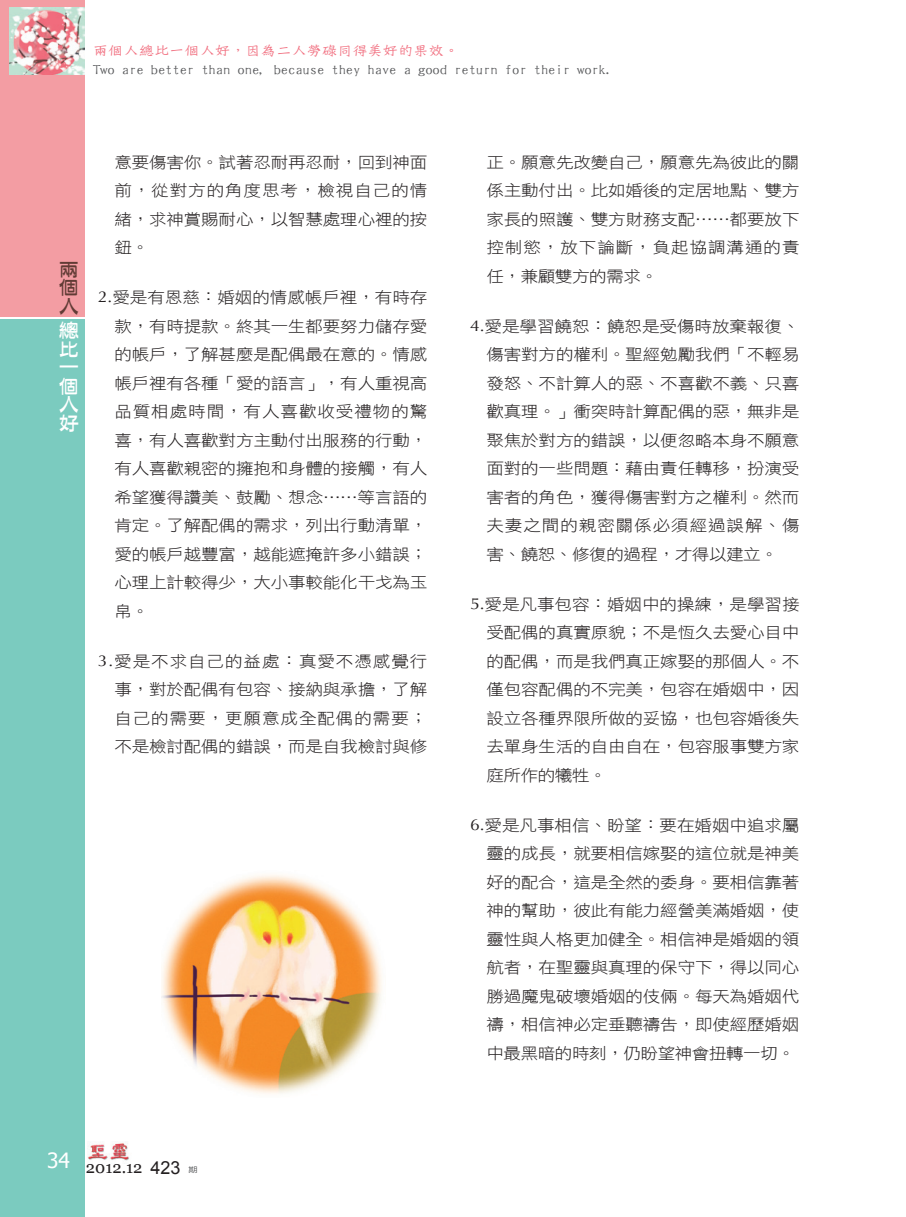
<style>
.page{position:relative;width:906px;height:1217px;background:#fff}
.page>*{position:absolute;margin:0;border:0;box-sizing:border-box;transform-origin:0 0}
.t1{font:18.9px/18.5px "DF Ya Yi W6 WIN BF";color:#fff;text-align:justify;scale:1.11 1}
.t2{font:18.9px/18.5px "DF Ya Yi W6 WIN BF";color:#613b35;text-align:justify;scale:1.11 1}
.t3{font:16.5px "Georgia";color:#231f20}
.Normal點{font:15.75px/28.5px "DF Hei W3 WIN BF";letter-spacing:-.01em;color:#231f20;text-align:justify;scale:1.11 1}
.t4{font:15.3px "DF Tie Xian W3 WIN BF";letter-spacing:-.05em;color:#57585a;scale:1.05 1}
.t5{font:15.3px "DF Tie Xian W3 WIN BF";letter-spacing:-.05em;color:#f16c7d;scale:1.05 1}
.t6{font:7.5px "DF Hei W5 WIN BF";color:#57585a;scale:1.25 1}
.s1{font-family:"Optima"}
.s2{font-family:"Arial";font-size:18px}
</style>
<div class="page">
<img style="left:88px;top:1143px;width:41px;height:18px">
<div style="left:0;top:319px;width:84px;height:897px;background:#7bcbbf"></div>
<div style="left:0;top:0;width:84px;height:316px;background:#f39da3"></div>
<img style="left:10px;top:7px;width:74px;height:67px">
<img style="left:162px;top:875px;width:220px;height:219px">
<p class="t5" style="left:93px;top:42px;width:351px">兩個人總比一個人好，因為二人勞碌同得美好的果效。</p>
<p class="t4" style="left:93px;top:62px;width:498px">Two are better than one, because they have a good return for their work.</p>
<p class="t2" style="left:58px;top:260px;width:19px">兩個人</p>
<p class="t1" style="left:58px;top:321px;width:19px">總比一個人好</p>
<p class="Normal點" style="left:114px;top:148px;width:283px">意要傷害你。試著忍耐再忍耐，回到神面前，從對方的角度思考，檢視自己的情緒，求神賞賜耐心，以智慧處理心裡的按鈕。</p>
<p class="Normal點" style="left:114px;top:283px;width:284px;text-indent:-16px"><span class="s1">2.</span>愛是有恩慈：婚姻的情感帳戶裡，有時存款，有時提款。終其一生都要努力儲存愛的帳戶，了解甚麼是配偶最在意的。情感帳戶裡有各種「愛的語言」，有人重視高品質相處時間，有人喜歡收受禮物的驚喜，有人喜歡對方主動付出服務的行動，有人喜歡親密的擁抱和身體的接觸，有人希望獲得讚美、鼓勵、想念……等言語的肯定。了解配偶的需求，列出行動清單，愛的帳戶越豐富，越能遮掩許多小錯誤；心理上計較得少，大小事較能化干戈為玉帛。</p>
<p class="Normal點" style="left:114px;top:646px;width:283px;text-indent:-16px"><span class="s1">3.</span>愛是不求自己的益處：真愛不憑感覺行事，對於配偶有包容、接納與承擔，了解自己的需要，更願意成全配偶的需要；不是檢討配偶的錯誤，而是自我檢討與修</p>
<p class="Normal點" style="left:486px;top:148px;width:283px">正。願意先改變自己，願意先為彼此的關係主動付出。比如婚後的定居地點、雙方家長的照護、雙方財務支配……都要放下控制慾，放下論斷，負起協調溝通的責任，兼顧雙方的需求。</p>
<p class="Normal點" style="left:486px;top:311px;width:284px;text-indent:-16px"><span class="s1">4.</span>愛是學習饒恕：饒恕是受傷時放棄報復、傷害對方的權利。聖經勉勵我們「不輕易發怒、不計算人的惡、不喜歡不義、只喜歡真理。」衝突時計算配偶的惡，無非是聚焦於對方的錯誤，以便忽略本身不願意面對的一些問題：藉由責任轉移，扮演受害者的角色，獲得傷害對方之權利。然而夫妻之間的親密關係必須經過誤解、傷害、饒恕、修復的過程，才得以建立。</p>
<p class="Normal點" style="left:486px;top:589px;width:284px;text-indent:-16px"><span class="s1">5.</span>愛是凡事包容：婚姻中的操練，是學習接受配偶的真實原貌；不是恆久去愛心目中的配偶，而是我們真正嫁娶的那個人。不僅包容配偶的不完美，包容在婚姻中，因設立各種界限所做的妥協，也包容婚後失去單身生活的自由自在，包容服事雙方家庭所作的犧牲。</p>
<p class="Normal點" style="left:486px;top:810px;width:284px;text-indent:-16px"><span class="s1">6.</span>愛是凡事相信、盼望：要在婚姻中追求屬靈的成長，就要相信嫁娶的這位就是神美好的配合，這是全然的委身。要相信靠著神的幫助，彼此有能力經營美滿婚姻，使靈性與人格更加健全。相信神是婚姻的領航者，在聖靈與真理的保守下，得以同心勝過魔鬼破壞婚姻的伎倆。每天為婚姻代禱，相信神必定垂聽禱告，即使經歷婚姻中最黑暗的時刻，仍盼望神會扭轉一切。</p>
<p class="t3" style="left:47px;top:1156px;width:135px"><sup>34</sup> 2012.12 <span class="s2">423</span></p>
<p class="t6" style="left:188px;top:1165px;width:9px">期</p>
</div>
